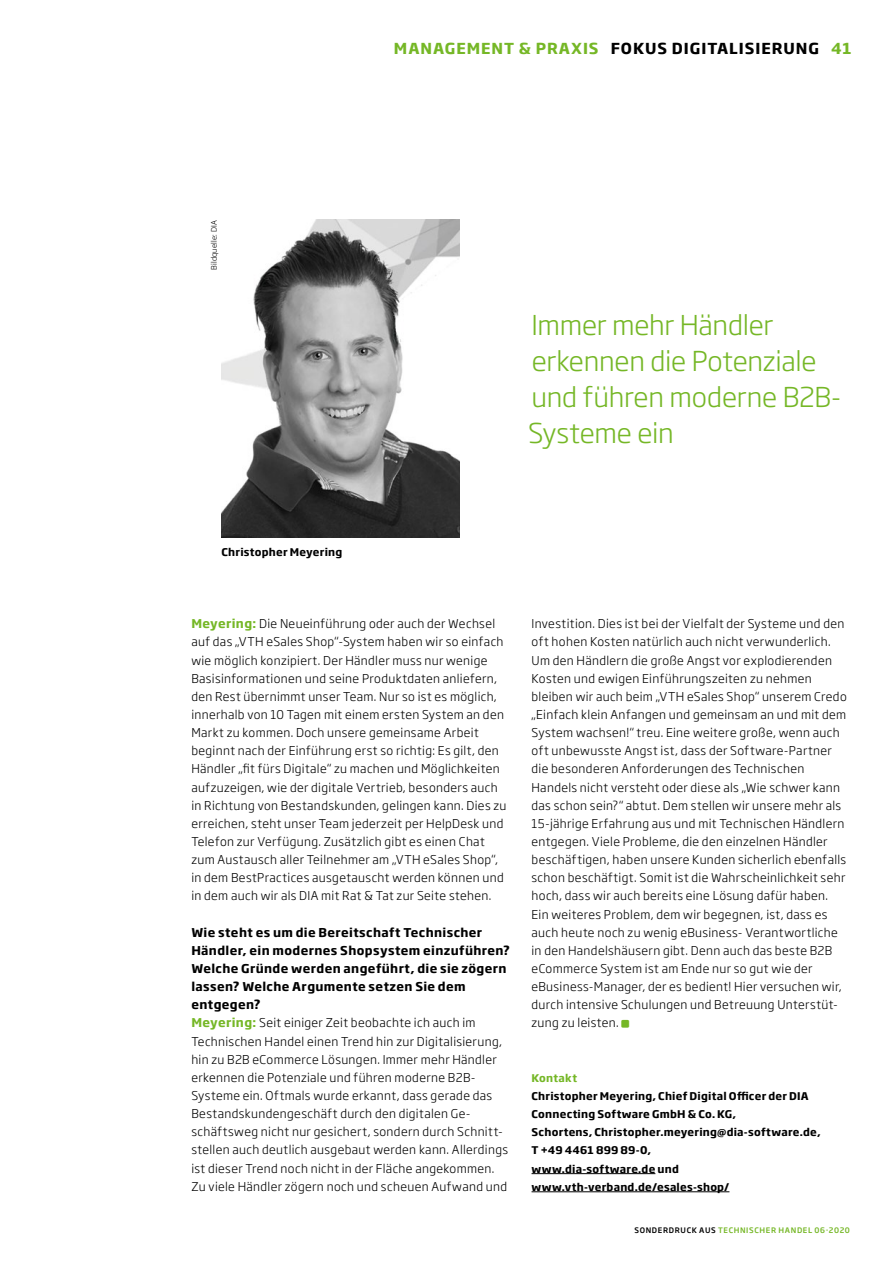
<style>
.page{position:relative;width:893px;height:1263px;background:#fff}
.page>*{position:absolute;margin:0;border:0;box-sizing:border-box;transform-origin:0 0}
.kernaussage{font:300 27px/36px "Soho Gothic Pro";letter-spacing:-.01em;color:#75b726}
.t1{font:700 15px "Soho Gothic Pro";letter-spacing:.065em;color:#000}
.gt{font:300 12px/18.1px "Soho Gothic Pro";letter-spacing:.03em;color:#000}
.gt_frage{font:700 12px/18.1px "Soho Gothic Pro";letter-spacing:.03em;color:#000}
.abspann{font:700 10.5px/18.1px "Soho Gothic Pro";letter-spacing:.02em;color:#000}
.bu{font:700 10.5px "Soho Gothic Pro";letter-spacing:.02em;color:#000}
.abspann-2{font:700 10.5px "Soho Gothic Pro";letter-spacing:.025em;color:#75b726}
.t2{font:500 7.5px "Soho Gothic Pro";letter-spacing:.085em;color:#75b726}
.bu-2{font:300 7.5px "Soho Gothic Pro";letter-spacing:.02em;color:#000}
.s1{color:#75b726}
.s2{font-weight:700;color:#75b726}
.s3{color:#000}
</style>
<div class="page">
<hr style="left:531px;top:1173px;width:124px;height:1px;background:#000">
<hr style="left:531px;top:1191px;width:198px;height:1px;background:#000">
<img style="left:221px;top:219px;width:238px;height:318px">
<p class="t1" style="left:394px;top:37px;width:459px"><span class="s1">MANAGEMENT &amp; PRAXIS</span> FOKUS DIGITALISIERUNG <span class="s1">41</span></p>
<p class="bu-2" style="left:208px;top:270px;width:51px;rotate:-90deg">Bildquelle: DIA</p>
<p class="bu" style="left:222px;top:543px;width:122px">Christopher Meyering</p>
<p class="kernaussage" style="left:528px;top:305px;width:315px">Immer mehr Händler erkennen die Potenziale und führen moderne B2B-<br>Systeme ein</p>
<p class="gt" style="left:191px;top:614px;width:317px"><span class="s2">Meyering:</span> Die Neueinführung oder auch der Wechsel auf das „VTH eSales Shop“-System haben wir so einfach wie möglich konzipiert. Der Händler muss nur wenige Basisinformationen und seine Produktdaten anliefern, den Rest übernimmt unser Team. Nur so ist es möglich, innerhalb von 10 Tagen mit einem ersten System an den Markt zu kommen. Doch unsere gemeinsame Arbeit beginnt nach der Einführung erst so richtig: Es gilt, den Händler „fit fürs Digitale“ zu machen und Möglichkeiten aufzuzeigen, wie der digitale Vertrieb, besonders auch in Richtung von Bestandskunden, gelingen kann. Dies zu erreichen, steht unser Team jederzeit per HelpDesk und Telefon zur Verfügung. Zusätzlich gibt es einen Chat zum Austausch aller Teilnehmer am „VTH eSales Shop“, in dem BestPractices ausgetauscht werden können und in dem auch wir als DIA mit Rat &amp; Tat zur Seite stehen.</p>
<p class="gt_frage" style="left:191px;top:922px;width:320px">Wie steht es um die Bereitschaft Technischer Händler, ein modernes Shopsystem einzuführen?<br>Welche Gründe werden angeführt, die sie zögern lassen? Welche Argumente setzen Sie dem entgegen?</p>
<p class="gt" style="left:191px;top:1013px;width:318px"><span class="s2">Meyering:</span> Seit einiger Zeit beobachte ich auch im Technischen Handel einen Trend hin zur Digitalisierung, hin zu B2B eCommerce Lösungen. Immer mehr Händler erkennen die Potenziale und führen moderne B2B-Systeme ein. Oftmals wurde erkannt, dass gerade das Bestandskundengeschäft durch den digitalen Ge&shy;schäftsweg nicht nur gesichert, sondern durch Schnitt&shy;stellen auch deutlich ausgebaut werden kann. Allerdings ist dieser Trend noch nicht in der Fläche angekommen.<br>Zu viele Händler zögern noch und scheuen Aufwand und</p>
<p class="gt" style="left:531px;top:614px;width:317px">Investition. Dies ist bei der Vielfalt der Systeme und den oft hohen Kosten natürlich auch nicht verwunderlich.<br>Um den Händlern die große Angst vor explodierenden Kosten und ewigen Einführungszeiten zu nehmen bleiben wir auch beim „VTH eSales Shop“ unserem Credo „Einfach klein Anfangen und gemeinsam an und mit dem System wachsen!“ treu. Eine weitere große, wenn auch oft unbewusste Angst ist, dass der Software-Partner die besonderen Anforderungen des Technischen Handels nicht versteht oder diese als „Wie schwer kann das schon sein?“ abtut. Dem stellen wir unsere mehr als 15-jährige Erfahrung aus und mit Technischen Händlern entgegen. Viele Probleme, die den einzelnen Händler beschäftigen, haben unsere Kunden sicherlich ebenfalls schon beschäftigt. Somit ist die Wahrscheinlichkeit sehr hoch, dass wir auch bereits eine Lösung dafür haben.</p>
<p class="gt" style="left:531px;top:904px;width:312px">Ein weiteres Problem, dem wir begegnen, ist, dass es auch heute noch zu wenig eBusiness- Verantwortliche in den Handelshäusern gibt. Denn auch das beste B2B eCommerce System ist am Ende nur so gut wie der eBusiness-Manager, der es bedient! Hier versuchen wir, durch intensive Schulungen und Betreuung Unterstüt&shy;zung zu leisten.</p>
<p class="abspann-2" style="left:531px;top:1069px;width:47px">Kontakt</p>
<p class="abspann" style="left:531px;top:1086px;width:291px">Christopher Meyering, Chief Digital Officer der DIA Connecting Software GmbH &amp; Co. KG,<br>Schortens, Christopher.meyering@dia-software.de, T +49 4461 899 89-0,<br>www.dia-software.de und www.vth-verband.de/esales-shop/</p>
<p class="t2" style="left:634px;top:1224px;width:217px"><span class="s3">SONDERDRUCK AUS</span> TECHNISCHER HANDEL 06-2020</p>
</div>
